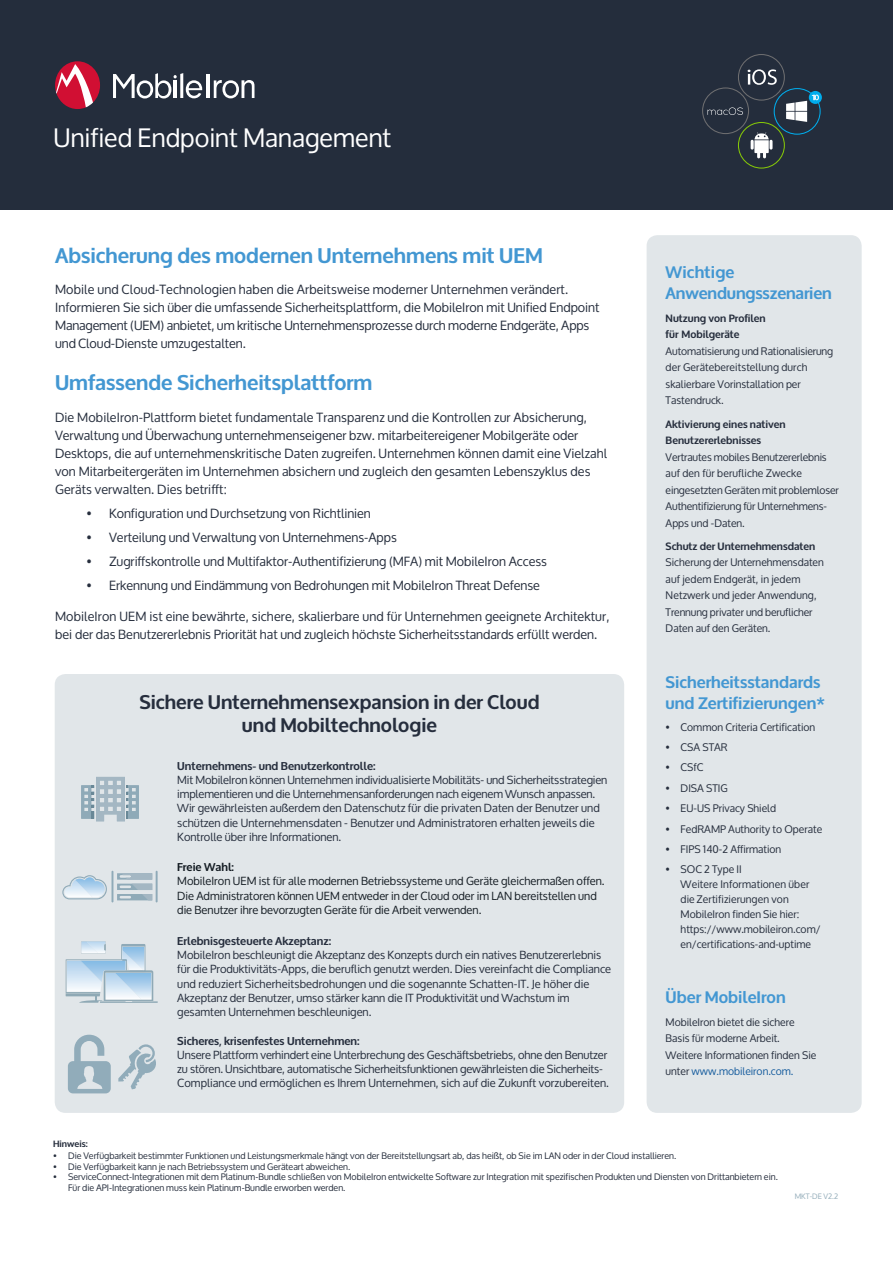
<style>
.page{position:relative;width:893px;height:1263px;background:#fff}
.page>*{position:absolute;margin:0;border:0;box-sizing:border-box;transform-origin:0 0}
.Title_1{font:25.5px "Oxygen";color:#fff}
.Title_2{font:700 21px "Oxygen";color:#4397d2}
.Title_3{font:700 19.5px/23.4px "Oxygen";color:#262e3d;text-align:center}
.Sidebar_Heading{font:700 16.5px/21px "Oxygen";color:#4397d2}
.paragraph_-_smaller{font:12.75px/18px "Oxygen";color:#262e3d}
.mini_text{font:11.25px/14.2px "Oxygen";color:#262e3d}
.mini_text-2{font:11.25px/14.2px "Oxygen";color:#151d24}
.Sidebar_Heading-2{font:10.5px/16.5px "Oxygen";color:#262e3d}
.sidebar_text{font:10.5px/16.5px "Oxygen";color:#262e3d}
.bullets_1{font:9px "Oxygen";color:#262e3d}
.bullets_1-2{font:700 9px "Oxygen";color:#262e3d}
.Text_Copy{font:7.5px "Oxygen";color:#94adba}
.s1{font-weight:700}
.s2{color:#175d9e}
</style>
<div class="page">
<div style="left:55px;top:674px;width:569px;height:439px;background:#e1e6e9;border-radius:11px"></div>
<div style="left:0;top:0;width:893px;height:210px;background:#242d3c"></div>
<div style="left:647px;top:235px;width:215px;height:878px;background:#e1e6e9;border-radius:11px"></div>
<svg style="left:702px;top:54px;width:119px;height:115px"></svg>
<svg style="left:62px;top:875px;width:45px;height:24px"></svg>
<img style="left:75px;top:877px;width:30px;height:20px">
<hr style="left:112px;top:871px;width:1px;height:31px;background:#8faab8">
<hr style="left:156px;top:871px;width:2px;height:31px;background:#8faab8">
<svg style="left:117px;top:873px;width:35px;height:27px"></svg>
<svg style="left:66px;top:941px;width:92px;height:62px"></svg>
<svg style="left:118px;top:1044px;width:38px;height:45px"></svg>
<svg style="left:68px;top:1035px;width:43px;height:58px"></svg>
<hr style="left:206px;top:74px;width:3px;height:24px;background:#fff">
<svg style="left:214px;top:80px;width:40px;height:18px"></svg>
<svg style="left:113px;top:73px;width:89px;height:25px"></svg>
<svg style="left:55px;top:61px;width:45px;height:48px"></svg>
<svg style="left:81px;top:777px;width:58px;height:44px"></svg>
<p class="Title_1" style="left:54px;top:123px;width:339px">Unified Endpoint Management</p>
<p class="Title_2" style="left:55px;top:242px;width:489px">Absicherung des modernen Unternehmens mit UEM</p>
<p class="paragraph_-_smaller" style="left:55px;top:281px;width:546px">Mobile und Cloud-Technologien haben die Arbeitsweise moderner Unternehmen verändert.<br>Informieren Sie sich über die umfassende Sicherheitsplattform, die MobileIron mit Unified Endpoint Management (UEM) anbietet, um kritische Unternehmensprozesse durch moderne Endgeräte, Apps und Cloud-Dienste umzugestalten.</p>
<p class="Title_2" style="left:55px;top:370px;width:319px">Umfassende Sicherheitsplattform</p>
<p class="paragraph_-_smaller" style="left:55px;top:408px;width:554px">Die MobileIron-Plattform bietet fundamentale Transparenz und die Kontrollen zur Absicherung, Verwaltung und Überwachung unternehmenseigener bzw. mitarbeitereigener Mobilgeräte oder Desktops, die auf unternehmenskritische Daten zugreifen. Unternehmen können damit eine Vielzahl von Mitarbeitergeräten im Unternehmen absichern und zugleich den gesamten Lebenszyklus des Geräts verwalten. Dies betrifft:</p>
<p class="paragraph_-_smaller" style="left:87px;top:504px;width:286px">• Konfiguration und Durchsetzung von Richtlinien</p>
<p class="paragraph_-_smaller" style="left:87px;top:528px;width:312px">• Verteilung und Verwaltung von Unternehmens-Apps</p>
<p class="paragraph_-_smaller" style="left:87px;top:552px;width:462px">• Zugriffskontrolle und Multifaktor-Authentifizierung (MFA) mit MobileIron Access</p>
<p class="paragraph_-_smaller" style="left:87px;top:576px;width:455px">• Erkennung und Eindämmung von Bedrohungen mit MobileIron Threat Defense</p>
<p class="paragraph_-_smaller" style="left:55px;top:608px;width:556px">MobileIron UEM ist eine bewährte, sichere, skalierbare und für Unternehmen geeignete Architektur, bei der das Benutzererlebnis Priorität hat und zugleich höchste Sicherheitsstandards erfüllt werden.</p>
<p class="Title_3" style="left:139px;top:691px;width:402px">Sichere Unternehmensexpansion in der Cloud und Mobiltechnologie</p>
<p class="mini_text" style="left:177px;top:758px;width:432px"><span class="s1">Unternehmens- und Benutzerkontrolle:<br></span>Mit MobileIron können Unternehmen individualisierte Mobilitäts- und Sicherheitsstrategien implementieren und die Unternehmensanforderungen nach eigenem Wunsch anpassen.<br>Wir gewährleisten außerdem den Datenschutz für die privaten Daten der Benutzer und schützen die Unternehmensdaten - Benutzer und Administratoren erhalten jeweils die Kontrolle über ihre Informationen.</p>
<p class="mini_text-2" style="left:177px;top:860px;width:429px"><span class="s1">Freie Wahl:<br></span>MobileIron UEM ist für alle modernen Betriebssysteme und Geräte gleichermaßen offen.<br>Die Administratoren können UEM entweder in der Cloud oder im LAN bereitstellen und die Benutzer ihre bevorzugten Geräte für die Arbeit verwenden.</p>
<p class="mini_text" style="left:177px;top:934px;width:435px"><span class="s1">Erlebnisgesteuerte Akzeptanz:<br></span>MobileIron beschleunigt die Akzeptanz des Konzepts durch ein natives Benutzererlebnis für die Produktivitäts-Apps, die beruflich genutzt werden. Dies vereinfacht die Compliance und reduziert Sicherheitsbedrohungen und die sogenannte Schatten-IT. Je höher die Akzeptanz der Benutzer, umso stärker kann die IT Produktivität und Wachstum im gesamten Unternehmen beschleunigen.</p>
<p class="mini_text" style="left:177px;top:1033px;width:433px"><span class="s1">Sicheres, krisenfestes Unternehmen:<br></span>Unsere Plattform verhindert eine Unterbrechung des Geschäftsbetriebs, ohne den Benutzer zu stören. Unsichtbare, automatische Sicherheitsfunktionen gewährleisten die Sicherheits-Compliance und ermöglichen es Ihrem Unternehmen, sich auf die Zukunft vorzubereiten.</p>
<p class="Sidebar_Heading" style="left:666px;top:262px;width:168px">Wichtige<br>Anwendungsszenarien</p>
<p class="Sidebar_Heading-2" style="left:666px;top:310px;width:169px"><span class="s1">Nutzung von Profilen<br>für Mobilgeräte<br></span>Automatisierung und Rationalisierung der Gerätebereitstellung durch skalierbare Vorinstallation per<br>Tastendruck.</p>
<p class="Sidebar_Heading-2" style="left:666px;top:416px;width:175px"><span class="s1">Aktivierung eines nativen<br>Benutzererlebnisses<br></span>Vertrautes mobiles Benutzererlebnis auf den für berufliche Zwecke eingesetzten Geräten mit problemloser<br>Authentifizierung für Unternehmens-<br>Apps und -Daten.</p>
<p class="Sidebar_Heading-2" style="left:666px;top:538px;width:160px"><span class="s1">Schutz der Unternehmensdaten<br></span>Sicherung der Unternehmensdaten auf jedem Endgerät, in jedem<br>Netzwerk und jeder Anwendung,<br>Trennung privater und beruflicher<br>Daten auf den Geräten.</p>
<p class="Sidebar_Heading" style="left:666px;top:672px;width:161px">Sicherheitsstandards und Zertifizierungen*</p>
<p class="Sidebar_Heading-2" style="left:666px;top:719px;width:151px">• Common Criteria Certification</p>
<p class="Sidebar_Heading-2" style="left:666px;top:739px;width:64px">• CSA STAR</p>
<p class="Sidebar_Heading-2" style="left:666px;top:759px;width:39px">• CSfC</p>
<p class="Sidebar_Heading-2" style="left:666px;top:780px;width:64px">• DISA STIG</p>
<p class="Sidebar_Heading-2" style="left:666px;top:800px;width:112px">• EU-US Privacy Shield</p>
<p class="Sidebar_Heading-2" style="left:666px;top:821px;width:158px">• FedRAMP Authority to Operate</p>
<p class="Sidebar_Heading-2" style="left:666px;top:841px;width:117px">• FIPS 140-2 Affirmation</p>
<p class="Sidebar_Heading-2" style="left:681px;top:862px;width:141px;line-height:15px;text-indent:-15px">• SOC 2 Type II<br>Weitere Informationen über die Zertifizierungen von<br>MobileIron finden Sie hier: https://www.mobileiron.com/ en/certifications-and-uptime</p>
<p class="Sidebar_Heading" style="left:666px;top:987px;width:122px">Über MobileIron</p>
<p class="sidebar_text" style="left:666px;top:1014px;width:152px">MobileIron bietet die sichere<br>Basis für moderne Arbeit.<br>Weitere Informationen finden Sie unter <span class="s2">www.mobileiron.com.</span></p>
<p class="bullets_1-2" style="left:53px;top:1138px;width:36px">Hinweis:</p>
<p class="bullets_1" style="left:53px;top:1150px;width:625px">• Die Verfügbarkeit bestimmter Funktionen und Leistungsmerkmale hängt von der Bereitstellungsart ab, das heißt, ob Sie im LAN oder in der Cloud installieren.</p>
<p class="bullets_1" style="left:53px;top:1161px;width:299px">• Die Verfügbarkeit kann je nach Betriebssystem und Geräteart abweichen.</p>
<p class="bullets_1" style="left:53px;top:1172px;width:726px">• ServiceConnect-Integrationen mit dem Platinum-Bundle schließen von MobileIron entwickelte Software zur Integration mit spezifischen Produkten und Diensten von Drittanbietern ein.</p>
<p class="bullets_1" style="left:68px;top:1182px;width:279px">Für die API-Integrationen muss kein Platinum-Bundle erworben werden.</p>
<p class="Text_Copy" style="left:795px;top:1192px;width:45px">MKT-DE V2.2</p>
</div>
